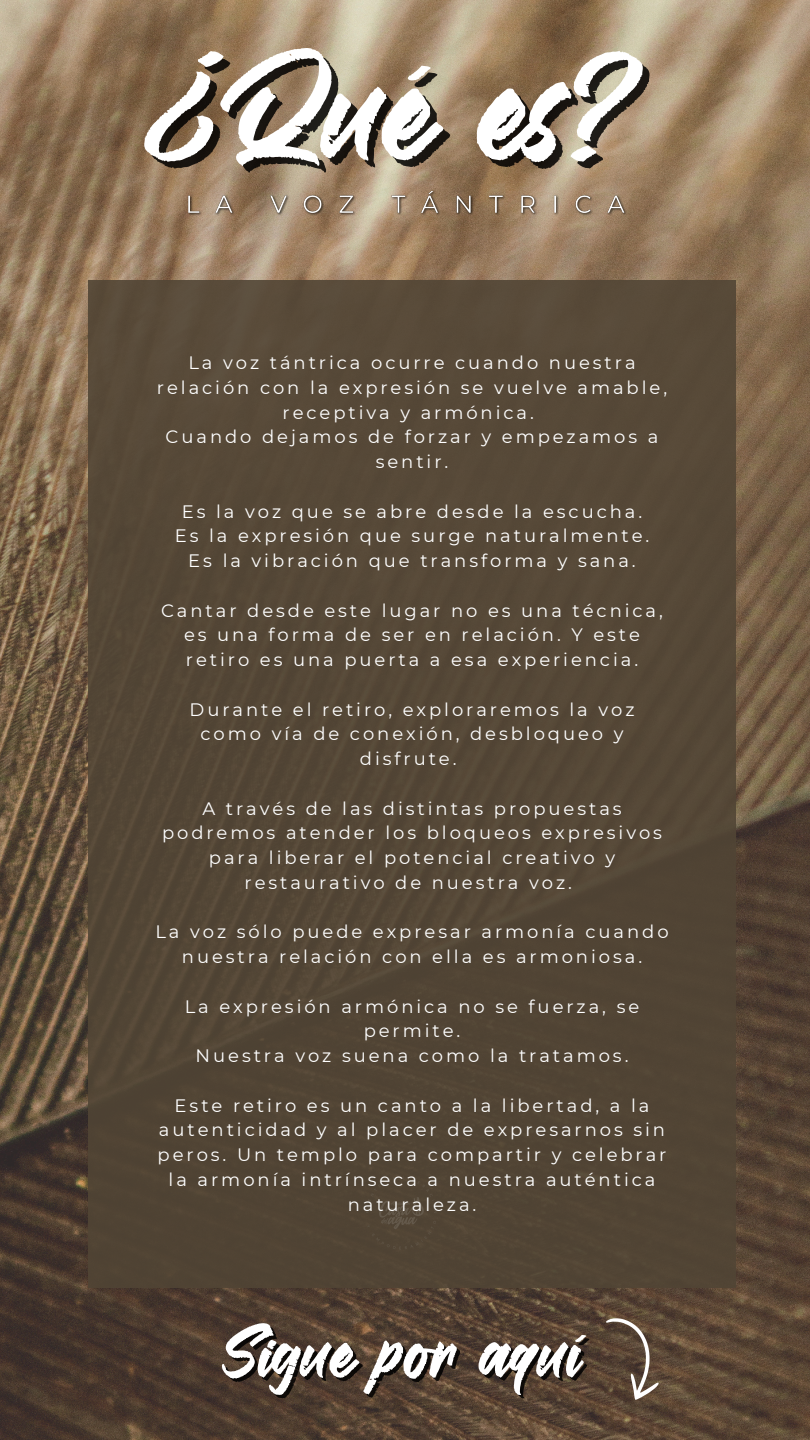
<style>
.page{position:relative;width:810px;height:1440px;background:#fff}
.page>*{position:absolute;margin:0;border:0;box-sizing:border-box;transform-origin:0 0}
.t1{font:152.8px "Stabily";color:#fff}
.t2{font:74.3px "Stabily";color:#fff}
.t3{font:18px/24.8px "Montserrat";letter-spacing:.165em;color:#fff;text-align:center}
</style>
<div class="page">
<img style="left:0;top:0;width:810px;height:1440px">
<div style="left:88px;top:280px;width:648px;height:1008px;background:#514535"></div>
<svg style="left:606px;top:1318px;width:53px;height:82px;background:#6d5c4e"></svg>
<img style="left:184px;top:188px;width:457px;height:32px">
<p class="t1" style="left:152px;top:25px;width:496px">¿Qué es?</p>
<p class="t3" style="left:157px;top:350px;width:512px">La voz tántrica ocurre cuando nuestra relación con la expresión se vuelve amable, receptiva y armónica.</p>
<h1 class="t3" style="left:166px;top:425px;width:494px">Cuando dejamos de forzar y empezamos a sentir.</h1>
<p class="t3" style="left:182px;top:499px;width:462px">Es la voz que se abre desde la escucha.</p>
<p class="t3" style="left:175px;top:524px;width:476px">Es la expresión que surge naturalmente.</p>
<p class="t3" style="left:188px;top:548px;width:449px">Es la vibración que transforma y sana.</p>
<p class="t3" style="left:161px;top:598px;width:503px">Cantar desde este lugar no es una técnica, es una forma de ser en relación. Y este retiro es una puerta a esa experiencia.</p>
<p class="t3" style="left:190px;top:697px;width:447px">Durante el retiro, exploraremos la voz como vía de conexión, desbloqueo y disfrute.</p>
<p class="t3" style="left:162px;top:796px;width:502px">A través de las distintas propuestas podremos atender los bloqueos expresivos para liberar el potencial creativo y restaurativo de nuestra voz.</p>
<p class="t3" style="left:155px;top:920px;width:515px">La voz sólo puede expresar armonía cuando nuestra relación con ella es armoniosa.</p>
<p class="t3" style="left:185px;top:994px;width:456px">La expresión armónica no se fuerza, se permite.</p>
<p class="t3" style="left:196px;top:1043px;width:434px">Nuestra voz suena como la tratamos.</p>
<p class="t3" style="left:158px;top:1093px;width:510px">Este retiro es un canto a la libertad, a la autenticidad y al placer de expresarnos sin peros. Un templo para compartir y celebrar la armonía intrínseca a nuestra auténtica naturaleza.</p>
<p class="t2" style="left:222px;top:1312px;width:361px">Sigue por aquí</p>
</div>
